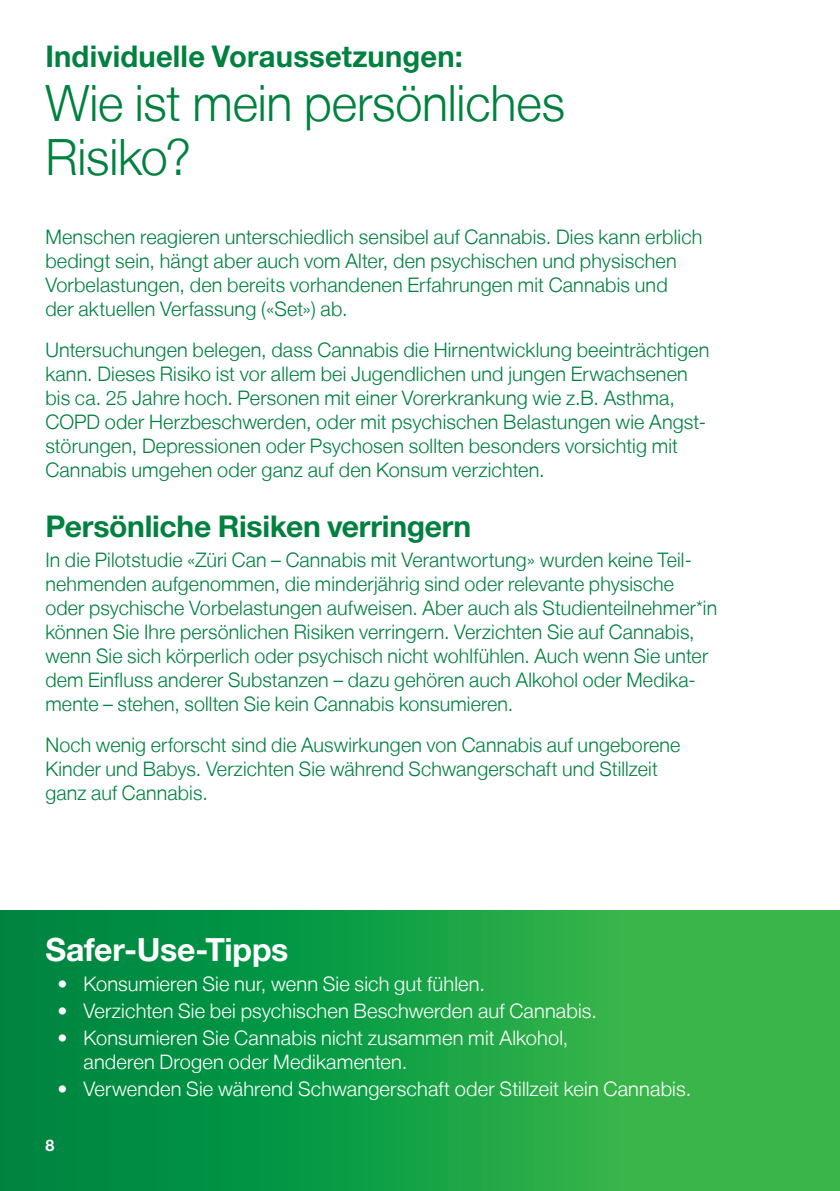
<style>
.page{position:relative;width:840px;height:1191px;background:#fff}
.page>*{position:absolute;margin:0;border:0;box-sizing:border-box;transform-origin:0 0}
.Titel_Grün{font:300 50px/54px "Helvetica Neue LT";letter-spacing:-.005em;color:#00813f}
.überschrift_Grün{font:700 32px "Helvetica Neue LT";letter-spacing:-.01em;color:#fff}
.Titel_Grün-2{font:700 30px "Helvetica Neue LT";letter-spacing:.005em;color:#00813f}
.überschrift_Grün-2{font:700 30px "Helvetica Neue LT";letter-spacing:-.01em;color:#00813f}
.text_Light_greem{font:300 20px/24px "Helvetica Neue LT";letter-spacing:.01em;color:#00813f}
.t1{font:300 20px/24px "Helvetica Neue LT";letter-spacing:.01em;color:#fff}
.t2{font:700 16px "Helvetica Neue LT";color:#fff}
</style>
<div class="page">
<div style="left:0;top:910px;width:839px;height:281px;background:linear-gradient(to right,#008440,#43be4c)"></div>
<hr style="left:839px;top:910px;width:1px;height:281px;background:#3ab54a">
<p class="Titel_Grün-2" style="left:45px;top:38px;width:419px">Individuelle Voraussetzungen:</p>
<p class="Titel_Grün" style="left:45px;top:75px;width:521px">Wie ist mein persönliches<br>Risiko?</p>
<p class="text_Light_greem" style="left:45px;top:225px;width:658px">Menschen reagieren unterschiedlich sensibel auf Cannabis. Dies kann erblich bedingt sein, hängt aber auch vom Alter, den psychischen und physischen Vorbelastungen, den bereits vorhandenen Erfahrungen mit Cannabis und<br>der aktuellen Verfassung («Set») ab.</p>
<p class="text_Light_greem" style="left:45px;top:338px;width:665px">Untersuchungen belegen, dass Cannabis die Hirnentwicklung beeinträchtigen kann. Dieses Risiko ist vor allem bei Jugendlichen und jungen Erwachsenen bis ca. 25 Jahre hoch. Personen mit einer Vorerkrankung wie z.B. Asthma, COPD oder Herzbeschwerden, oder mit psychischen Belastungen wie Angst&shy;störungen, Depressionen oder Psychosen sollten besonders vorsichtig mit Cannabis umgehen oder ganz auf den Konsum verzichten.</p>
<p class="überschrift_Grün-2" style="left:45px;top:507px;width:427px">Persönliche Risiken verringern</p>
<p class="text_Light_greem" style="left:45px;top:547px;width:673px">In die Pilotstudie «Züri Can – Cannabis mit Verantwortung» wurden keine Teil&shy;nehmenden aufgenommen, die minderjährig sind oder relevante physische oder psychische Vorbelastungen aufweisen. Aber auch als Studienteilnehmer*in können Sie Ihre persönlichen Risiken verringern. Verzichten Sie auf Cannabis, wenn Sie sich körperlich oder psychisch nicht wohlfühlen. Auch wenn Sie unter dem Einfluss anderer Substanzen – dazu gehören auch Alkohol oder Medika&shy;mente – stehen, sollten Sie kein Cannabis konsumieren.</p>
<p class="text_Light_greem" style="left:45px;top:732px;width:636px">Noch wenig erforscht sind die Auswirkungen von Cannabis auf ungeborene<br>Kinder und Babys. Verzichten Sie während Schwangerschaft und Stillzeit ganz auf Cannabis.</p>
<p class="überschrift_Grün" style="left:45px;top:930px;width:244px">Safer-Use-Tipps</p>
<p class="t1" style="left:57px;top:971px;width:429px">• Konsumieren Sie nur, wenn Sie sich gut fühlen.</p>
<p class="t1" style="left:57px;top:998px;width:541px">• Verzichten Sie bei psychischen Beschwerden auf Cannabis.</p>
<p class="t1" style="left:83px;top:1025px;width:486px;text-indent:-26px">• Konsumieren Sie Cannabis nicht zusammen mit Alkohol, anderen Drogen oder Medikamenten.</p>
<p class="t1" style="left:57px;top:1076px;width:635px">• Verwenden Sie während Schwangerschaft oder Stillzeit kein Cannabis.</p>
<p class="t2" style="left:45px;top:1135px;width:10px">8</p>
</div>
